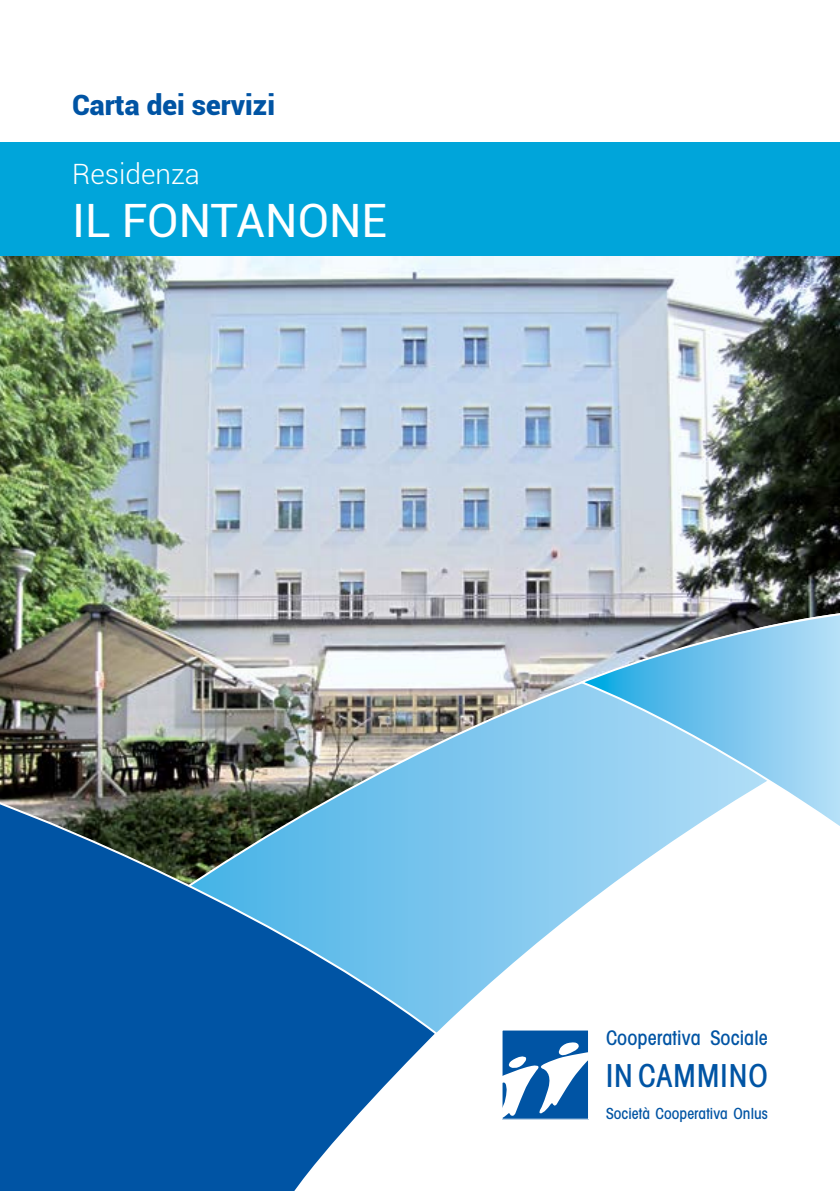
<style>
.page{position:relative;width:840px;height:1191px;background:#fff}
.page>*{position:absolute;margin:0;border:0;box-sizing:border-box;transform-origin:0 0}
.t1{font:46px "Roboto";color:#fff}
.t2{font:500 condensed 31.6px "Avant Garde";letter-spacing:.025em;color:#0054a4}
.t3{font:900 28px "Roboto";color:#0054a4}
.t4{font:300 28px "Roboto";color:#fff}
.t5{font:500 condensed 20px "Avant Garde";letter-spacing:.005em;color:#0054a4}
.t6{font:500 condensed 15.4px "Avant Garde";letter-spacing:.005em;color:#0054a4}
</style>
<div class="page">
<img style="left:0;top:255px;width:839px;height:355px">
<img style="left:0;top:610px;width:673px;height:510px">
<svg style="left:0;top:795px;width:438px;height:396px;background:#2c73ae"></svg>
<svg style="left:579px;top:609px;width:260px;height:232px;background:#99c9e4"></svg>
<div style="left:0;top:142px;width:839px;height:113px;background:#00a5da"></div>
<h3 class="t3" style="left:72px;top:85px;width:204px">Carta dei servizi</h3>
<h3 class="t4" style="left:72px;top:155px;width:129px">Residenza</h3>
<h1 class="t1" style="left:72px;top:188px;width:316px">IL FONTANONE</h1>
<p class="t5" style="left:605px;top:1025px;width:163px">Cooperativa Sociale</p>
<h2 class="t2" style="left:605px;top:1056px;width:163px">IN CAMMINO</h2>
<p class="t6" style="left:605px;top:1104px;width:163px">Società Cooperativa Onlus</p>
</div>
